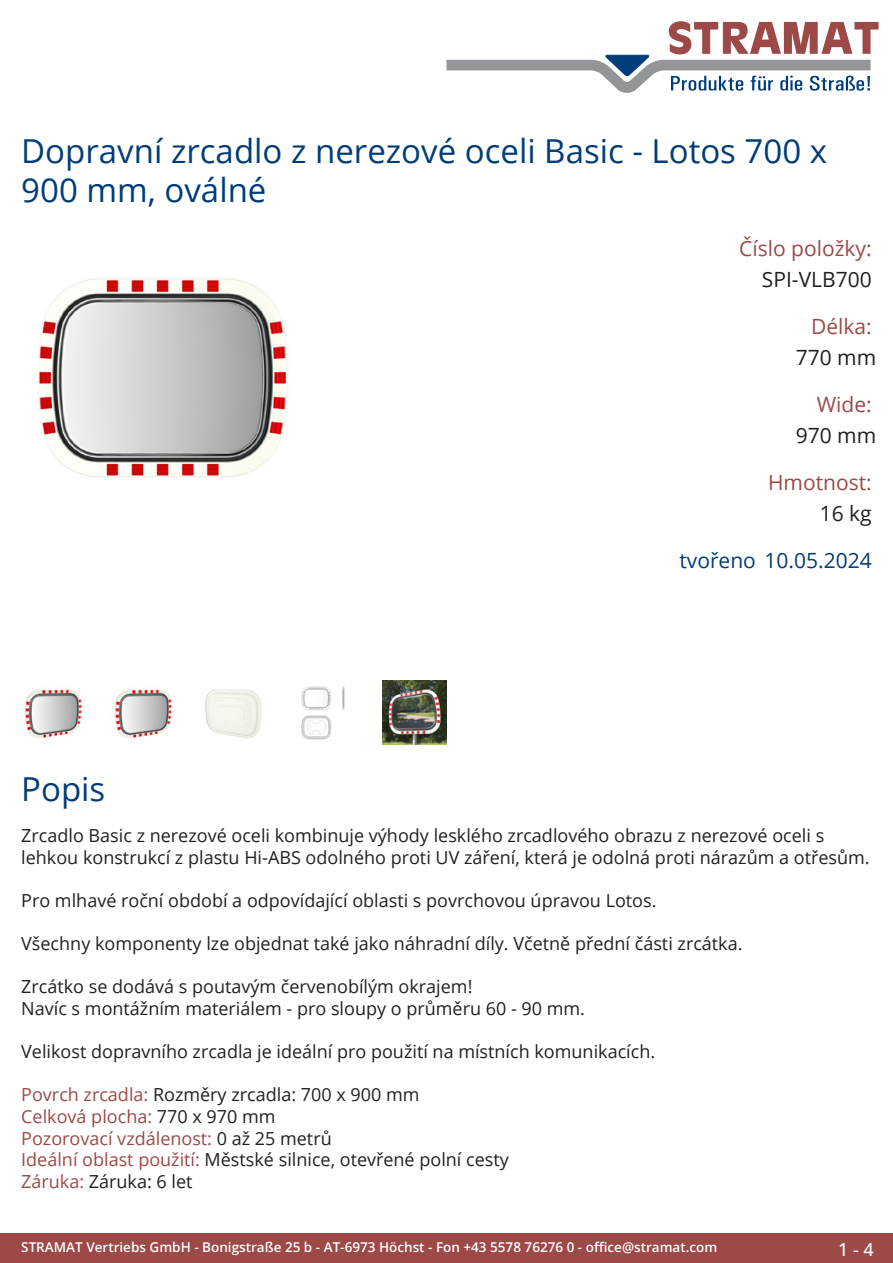
<style>
.page{position:relative;width:893px;height:1263px;background:#fff}
.page>*{position:absolute;margin:0;border:0;box-sizing:border-box;transform-origin:0 0}
.Produkttitel{font:33px/39.6px "Open Sans";color:#003d78}
.TechDaten_Überschrif{font:21px "Open Sans";color:#9c4948}
.TechDaten_Inhalt{font:21px "Open Sans";color:#231f20}
.Erstellungsdatum{font:21px "Open Sans";color:#003d78}
.Beschreibung_Text{font:18px/21.6px "Open Sans";color:#231f20}
.t1{font:500 18px "Open Sans";color:#fff}
.t2{font:600 13.5px "Open Sans";color:#fff}
.s1{color:#9c4948}
</style>
<div class="page">
<div style="left:0;top:1233px;width:893px;height:30px;background:#9c4948"></div>
<svg style="left:446px;top:21px;width:433px;height:72px"></svg>
<img style="left:37px;top:278px;width:251px;height:200px">
<img style="left:25px;top:689px;width:57px;height:50px">
<img style="left:115px;top:689px;width:57px;height:50px">
<img style="left:205px;top:689px;width:57px;height:49px">
<img style="left:301px;top:686px;width:44px;height:54px">
<img style="left:383px;top:680px;width:63px;height:64px">
<p class="Produkttitel" style="left:21px;top:130px;width:807px">Dopravní zrcadlo z nerezové oceli Basic - Lotos 700 x<br>900 mm, oválné</p>
<p class="TechDaten_Überschrif" style="left:739px;top:234px;width:134px">Číslo položky:</p>
<p class="TechDaten_Inhalt" style="left:762px;top:265px;width:111px">SPI-VLB700</p>
<p class="TechDaten_Überschrif" style="left:811px;top:312px;width:62px">Délka:</p>
<p class="TechDaten_Inhalt" style="left:796px;top:343px;width:82px">770 mm</p>
<p class="TechDaten_Überschrif" style="left:817px;top:390px;width:56px">Wide:</p>
<p class="TechDaten_Inhalt" style="left:796px;top:421px;width:82px">970 mm</p>
<p class="TechDaten_Überschrif" style="left:768px;top:468px;width:105px">Hmotnost:</p>
<p class="TechDaten_Inhalt" style="left:820px;top:499px;width:54px">16 kg</p>
<p class="Erstellungsdatum" style="left:679px;top:546px;width:194px">tvořeno 10.05.2024</p>
<p class="Produkttitel" style="left:21px;top:768px;width:86px">Popis</p>
<p class="Beschreibung_Text" style="left:21px;top:824px;width:850px">Zrcadlo Basic z nerezové oceli kombinuje výhody lesklého zrcadlového obrazu z nerezové oceli s lehkou konstrukcí z plastu Hi-ABS odolného proti UV záření, která je odolná proti nárazům a otřesům.</p>
<p class="Beschreibung_Text" style="left:21px;top:889px;width:637px">Pro mlhavé roční období a odpovídající oblasti s povrchovou úpravou Lotos.</p>
<p class="Beschreibung_Text" style="left:21px;top:932px;width:723px">Všechny komponenty lze objednat také jako náhradní díly. Včetně přední části zrcátka.</p>
<p class="Beschreibung_Text" style="left:21px;top:975px;width:565px">Zrcátko se dodává s poutavým červenobílým okrajem!<br>Navíc s montážním materiálem - pro sloupy o průměru 60 - 90 mm.</p>
<p class="Beschreibung_Text" style="left:21px;top:1040px;width:635px">Velikost dopravního zrcadla je ideální pro použití na místních komunikacích.</p>
<p class="Beschreibung_Text" style="left:21px;top:1083px;width:489px"><span class="s1">Povrch zrcadla:</span> Rozměry zrcadla: 700 x 900 mm<br><span class="s1">Celková plocha:</span> 770 x 970 mm<br><span class="s1">Pozorovací vzdálenost:</span> 0 až 25 metrů<br><span class="s1">Ideální oblast použití:</span> Městské silnice, otevřené polní cesty <span class="s1">Záruka:</span> Záruka: 6 let</p>
<p class="t2" style="left:21px;top:1238px;width:698px">STRAMAT Vertriebs GmbH - Bonigstraße 25 b - AT-6973 Höchst - Fon +43 5578 76276 0 - office@stramat.com</p>
<p class="t1" style="left:838px;top:1237px;width:37px">1 - 4</p>
</div>
